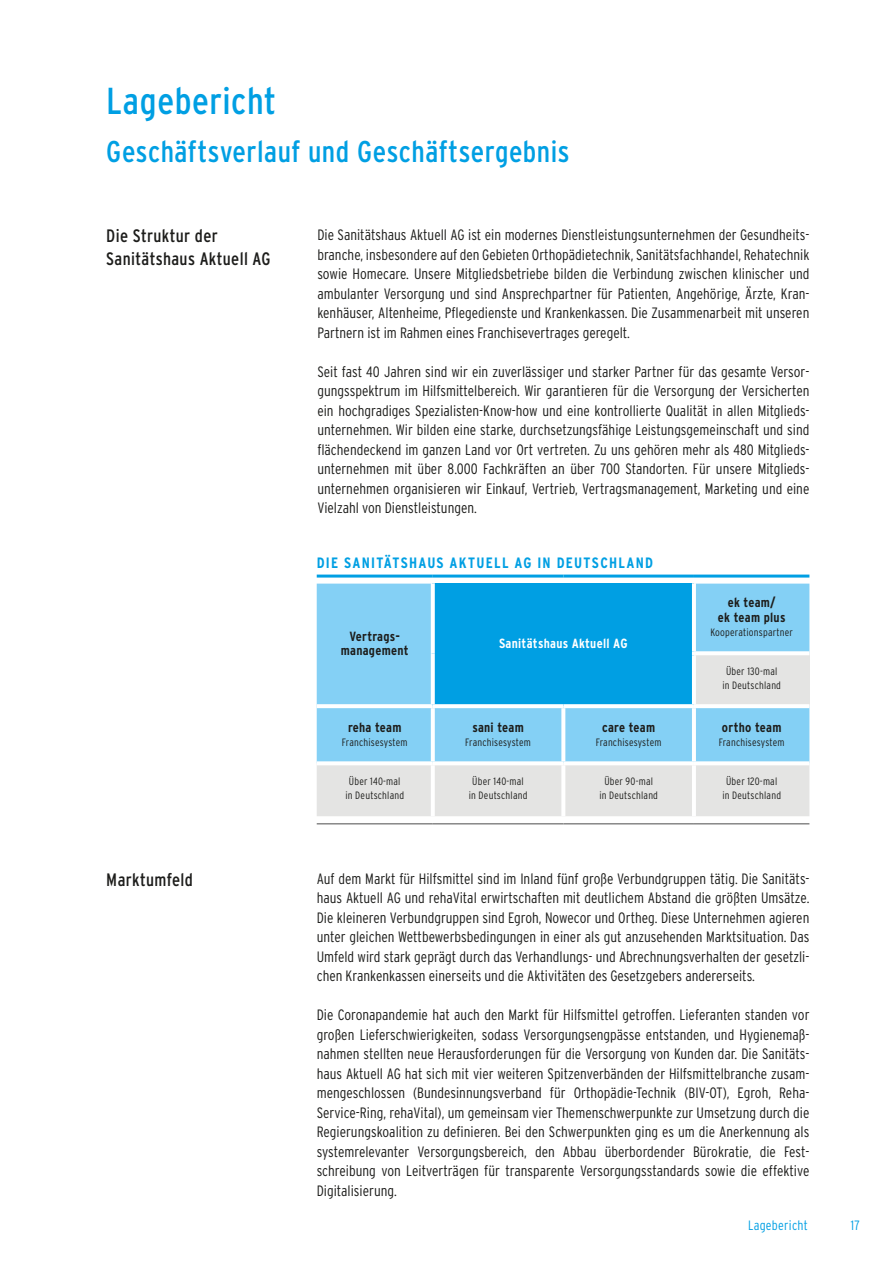
<style>
.page{position:relative;width:893px;height:1263px;background:#fff}
.page>*{position:absolute;margin:0;border:0;box-sizing:border-box;transform-origin:0 0}
.t1{font:condensed 37.5px "Interstate";letter-spacing:.015em;color:#009fe3}
.t2{font:condensed 30px "Interstate";letter-spacing:.015em;color:#009fe3}
.t3{font:condensed 18px/22.5px "Interstate";letter-spacing:.02em;color:#1d1d1b}
.t4{font:300 condensed 15px/19.5px "Interstate";color:#1d1d1b;text-align:justify}
.t5{font:700 condensed 15px "Interstate";letter-spacing:.085em;color:#009fe3}
.t6{font:300 condensed 13.5px "Interstate";letter-spacing:.02em;color:#009fe3}
.t7{font:700 condensed 13.35px/14.7px "Interstate";letter-spacing:.02em;color:#1d1d1b;text-align:center}
.t8{font:700 condensed 13.35px "Interstate";letter-spacing:.02em;color:#fff}
.t9{font:300 condensed 10.65px/14.7px "Interstate";letter-spacing:.02em;color:#1d1d1b;text-align:center}
</style>
<div class="page">
<div style="left:317px;top:584px;width:492px;height:177px;background:#84d0f5"></div>
<div style="left:433px;top:584px;width:261px;height:122px;background:#009fe3"></div>
<div style="left:694px;top:653px;width:115px;height:53px;background:#e4e4e3"></div>
<div style="left:317px;top:765px;width:492px;height:51px;background:#e4e4e3"></div>
<svg style="left:431px;top:584px;width:4px;height:69px"></svg>
<svg style="left:431px;top:653px;width:4px;height:51px"></svg>
<hr style="left:692px;top:584px;width:4px;height:67px;background:#fff">
<svg style="left:692px;top:651px;width:117px;height:4px"></svg>
<hr style="left:692px;top:655px;width:4px;height:49px;background:#fff">
<svg style="left:317px;top:704px;width:116px;height:4px"></svg>
<svg style="left:433px;top:704px;width:130px;height:4px"></svg>
<svg style="left:431px;top:708px;width:4px;height:53px"></svg>
<svg style="left:563px;top:704px;width:131px;height:4px"></svg>
<svg style="left:561px;top:708px;width:4px;height:53px"></svg>
<hr style="left:694px;top:704px;width:115px;height:4px;background:#fff">
<hr style="left:692px;top:708px;width:4px;height:53px;background:#fff">
<svg style="left:317px;top:761px;width:116px;height:2px"></svg>
<svg style="left:433px;top:761px;width:130px;height:1px"></svg>
<hr style="left:431px;top:765px;width:4px;height:51px;background:#fff">
<svg style="left:563px;top:761px;width:131px;height:2px"></svg>
<hr style="left:561px;top:765px;width:4px;height:51px;background:#fff">
<svg style="left:694px;top:761px;width:115px;height:1px"></svg>
<hr style="left:692px;top:765px;width:4px;height:51px;background:#fff">
<hr style="left:317px;top:575px;width:116px;height:3px;background:#009fe3">
<hr style="left:433px;top:575px;width:130px;height:3px;background:#009fe3">
<hr style="left:563px;top:575px;width:131px;height:3px;background:#009fe3">
<hr style="left:694px;top:575px;width:115px;height:3px;background:#009fe3">
<hr style="left:317px;top:823px;width:116px;height:1px;background:#878787">
<hr style="left:433px;top:823px;width:130px;height:1px;background:#878787">
<hr style="left:563px;top:823px;width:131px;height:1px;background:#878787">
<hr style="left:694px;top:823px;width:115px;height:1px;background:#878787">
<h1 class="t1" style="left:106px;top:78px;width:171px">Lagebericht</h1>
<h2 class="t2" style="left:106px;top:134px;width:465px">Geschäftsverlauf und Geschäftsergebnis</h2>
<p class="t3" style="left:106px;top:225px;width:166px">Die Struktur der<br>Sanitätshaus Aktuell AG</p>
<p class="t3" style="left:106px;top:869px;width:88px">Marktumfeld</p>
<p class="t4" style="left:317px;top:225px;width:494px">Die Sanitätshaus Aktuell AG ist ein modernes Dienstleistungsunternehmen der Gesundheits&shy;branche, insbesondere auf den Gebieten Orthopädietechnik, Sanitätsfachhandel, Rehatechnik sowie Homecare. Unsere Mitgliedsbetriebe bilden die Verbindung zwischen klinischer und ambulanter Versorgung und sind Ansprechpartner für Patienten, Angehörige, Ärzte, Kran&shy;kenhäuser, Altenheime, Pflegedienste und Krankenkassen. Die Zusammenarbeit mit unseren Partnern ist im Rahmen eines Franchisevertrages geregelt.</p>
<p class="t4" style="left:317px;top:362px;width:494px">Seit fast 40 Jahren sind wir ein zuverlässiger und starker Partner für das gesamte Versor&shy;gungsspektrum im Hilfsmittelbereich. Wir garantieren für die Versorgung der Versicherten ein hochgradiges Spezialisten-Know-how und eine kontrollierte Qualität in allen Mitglieds&shy;unternehmen. Wir bilden eine starke, durchsetzungsfähige Leistungsgemeinschaft und sind flächendeckend im ganzen Land vor Ort vertreten. Zu uns gehören mehr als 480 Mitglieds&shy;unternehmen mit über 8.000 Fachkräften an über 700 Standorten. Für unsere Mitglieds&shy;unternehmen organisieren wir Einkauf, Vertrieb, Vertragsmanagement, Marketing und eine Vielzahl von Dienstleistungen.</p>
<p class="t5" style="left:317px;top:554px;width:338px">DIE SANITÄTSHAUS AKTUELL AG IN DEUTSCHLAND</p>
<p class="t7" style="left:341px;top:629px;width:69px">Vertrags&shy;management</p>
<p class="t8" style="left:499px;top:636px;width:130px">Sanitätshaus Aktuell AG</p>
<p class="t7" style="left:718px;top:595px;width:69px">ek team/<br>ek team plus</p>
<p class="t9" style="left:710px;top:625px;width:84px">Kooperationspartner</p>
<p class="t9" style="left:722px;top:663px;width:60px">Über 130-mal in Deutschland</p>
<p class="t7" style="left:348px;top:719px;width:55px">reha team</p>
<p class="t9" style="left:342px;top:735px;width:67px">Franchisesystem</p>
<p class="t7" style="left:472px;top:719px;width:53px">sani team</p>
<p class="t9" style="left:465px;top:735px;width:67px">Franchisesystem</p>
<p class="t7" style="left:602px;top:719px;width:55px">care team</p>
<p class="t9" style="left:596px;top:735px;width:67px">Franchisesystem</p>
<p class="t7" style="left:722px;top:719px;width:61px">ortho team</p>
<p class="t9" style="left:719px;top:735px;width:67px">Franchisesystem</p>
<p class="t9" style="left:345px;top:773px;width:60px">Über 140-mal in Deutschland</p>
<p class="t9" style="left:469px;top:773px;width:60px">Über 140-mal in Deutschland</p>
<p class="t9" style="left:599px;top:773px;width:60px">Über 90-mal<br>in Deutschland</p>
<p class="t9" style="left:722px;top:773px;width:60px">Über 120-mal in Deutschland</p>
<p class="t4" style="left:317px;top:869px;width:494px">Auf dem Markt für Hilfsmittel sind im Inland fünf große Verbundgruppen tätig. Die Sanitäts&shy;haus Aktuell AG und rehaVital erwirtschaften mit deutlichem Abstand die größten Umsätze.<br>Die kleineren Verbundgruppen sind Egroh, Nowecor und Ortheg. Diese Unternehmen agieren unter gleichen Wettbewerbsbedingungen in einer als gut anzusehenden Marktsituation. Das Umfeld wird stark geprägt durch das Verhandlungs- und Abrechnungsverhalten der gesetzli&shy;chen Krankenkassen einerseits und die Aktivitäten des Gesetzgebers andererseits.</p>
<p class="t4" style="left:317px;top:1005px;width:494px">Die Coronapandemie hat auch den Markt für Hilfsmittel getroffen. Lieferanten standen vor großen Lieferschwierigkeiten, sodass Versorgungsengpässe entstanden, und Hygienemaß&shy;nahmen stellten neue Herausforderungen für die Versorgung von Kunden dar. Die Sanitäts&shy;haus Aktuell AG hat sich mit vier weiteren Spitzenverbänden der Hilfsmittelbranche zusam&shy;mengeschlossen (Bundesinnungsverband für Orthopädie-Technik (BIV-OT), Egroh, Reha-Service-Ring, rehaVital), um gemeinsam vier Themenschwerpunkte zur Umsetzung durch die Regierungskoalition zu definieren. Bei den Schwerpunkten ging es um die Anerkennung als systemrelevanter Versorgungsbereich, den Abbau überbordender Bürokratie, die Fest&shy;schreibung von Leitverträgen für transparente Versorgungsstandards sowie die effektive Digitalisierung.</p>
<p class="t6" style="left:748px;top:1217px;width:61px">Lagebericht</p>
<p class="t6" style="left:851px;top:1217px;width:10px">17</p>
</div>
